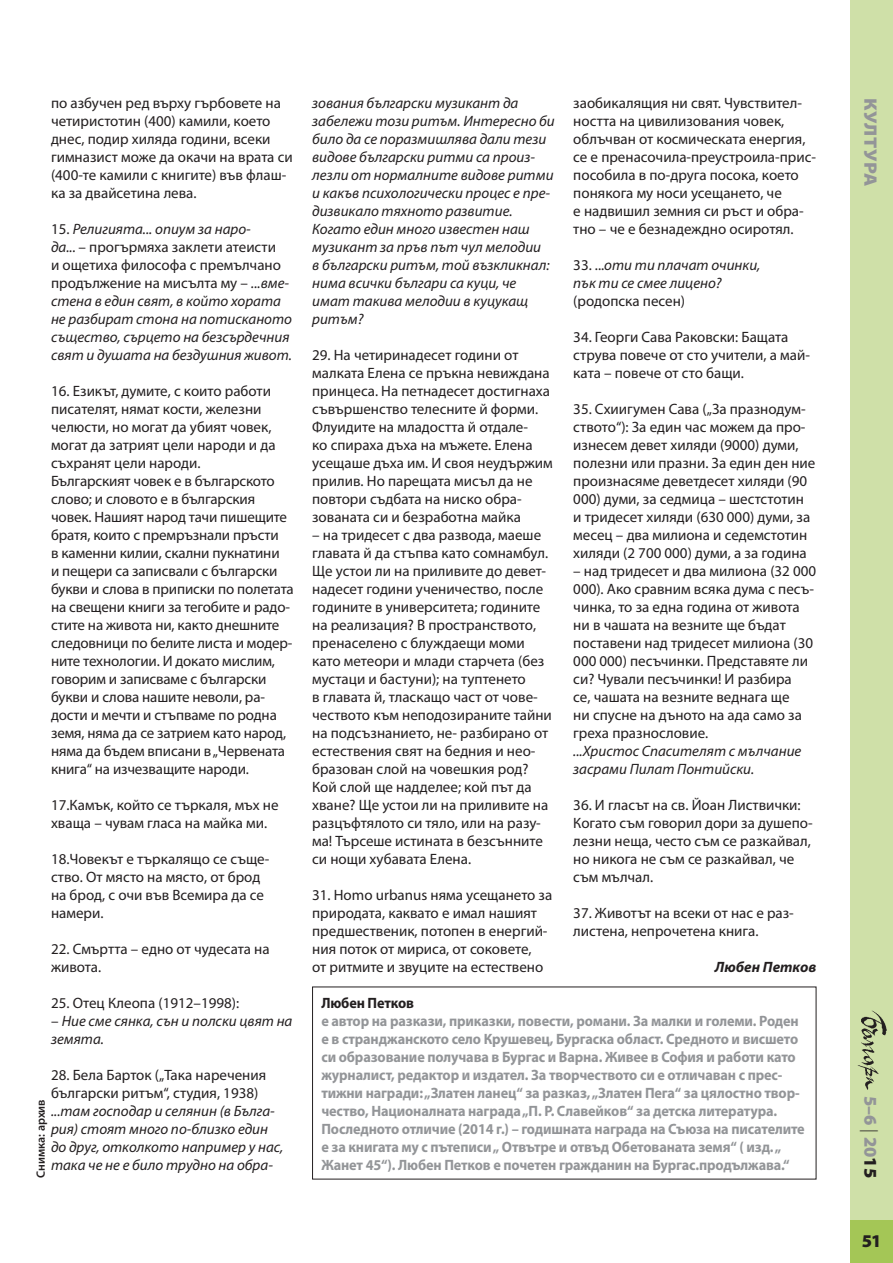
<style>
.page{position:relative;width:893px;height:1263px;background:#fff}
.page>*{position:absolute;margin:0;border:0;box-sizing:border-box;transform-origin:0 0}
.t1{font:900 18px "Myriad Pro";color:#939598}
.t2{font:900 18px "Myriad Pro";color:#939598;scale:1.1 1}
.t3{font:900 18px "Myriad Pro";color:#231f20}
.t4{font:15px/18px "Myriad Pro";color:#231f20}
.t5{font:italic 15px/18px "Myriad Pro";color:#231f20}
.t6{font:700 15px/18px "Myriad Pro";letter-spacing:-.01em;color:#939598;scale:.95 1}
.t7{font:italic 700 15px "Myriad Pro";color:#231f20}
.t8{font:700 15px "Myriad Pro";letter-spacing:-.01em;color:#231f20;scale:.95 1}
.t9{font:600 12px "Myriad Pro";color:#231f20}
.s1{font-style:normal}
.s2{font-weight:300;color:#231f20}
.s3{color:#231f20}
</style>
<div class="page">
<div style="left:850px;top:0;width:43px;height:1263px;background:#cfe0a8"></div>
<div style="left:850px;top:1220px;width:43px;height:43px;background:#a4c656"></div>
<img style="left:857px;top:1010px;width:29px;height:80px">
<p class="t4" style="left:51px;top:94px;width:243px">по азбучен ред върху гърбовете на четиристотин (400) камили, което днес, подир хиляда години, всеки гимназист може да окачи на врата си (400-те камили с книгите) във флаш&shy;ка за двайсетина лева.</p>
<p class="t5" style="left:51px;top:220px;width:243px"><span class="s1">15.</span> Религията... опиум за наро-<br>да... <span class="s1">– прогърмяха заклети атеисти<br>и ощетиха философа с премълчано продължение на мисълта му –</span> ...вме&shy;стена в един свят, в който хората не разбират стона на потисканото същество, сърцето на безсърдечния свят и душата на бездушния живот.</p>
<p class="t4" style="left:51px;top:382px;width:244px">16. Езикът, думите, с които работи писателят, нямат кости, железни челюсти, но могат да убият човек, могат да затрият цели народи и да съхранят цели народи.<br>Българският човек е в българското слово; и словото е в българския човек. Нашият народ тачи пишещите братя, които с премръзнали пръсти<br>в каменни килии, скални пукнатини<br>и пещери са записвали с български букви и слова в приписки по полетата на свещени книги за тегобите и радо&shy;стите на живота ни, както днешните следовници по белите листа и модер&shy;ните технологии. И докато мислим, говорим и записваме с български букви и слова нашите неволи, ра&shy;дости и мечти и стъпваме по родна земя, няма да се затрием като народ, няма да бъдем вписани в „Червената книга“ на изчезващите народи.</p>
<p class="t4" style="left:51px;top:796px;width:229px">17.Камък, който се търкаля, мъх не хваща – чувам гласа на майка ми.</p>
<p class="t4" style="left:51px;top:850px;width:220px">18.Човекът е търкалящо се съще&shy;ство. От място на място, от брод на брод, с очи във Всемира да се намери.</p>
<p class="t4" style="left:51px;top:940px;width:220px">22. Смъртта – едно от чудесата на живота.</p>
<p class="t4" style="left:51px;top:994px;width:190px">25. Отец Клеопа (1912–1998):</p>
<p class="t5" style="left:51px;top:1012px;width:243px"><span class="s1">–</span> Ние сме сянка, сън и полски цвят на земята.</p>
<p class="t4" style="left:51px;top:1066px;width:217px">28. Бела Барток („Така наречения български ритъм“, студия, 1938)</p>
<p class="t5" style="left:51px;top:1102px;width:234px">...там господар и селянин (в Бълга&shy;рия) стоят много по-близко един до друг, отколкото например у нас, така че не е било трудно на обра-</p>
<p class="t9" style="left:33px;top:1178px;width:80px;rotate:-90deg">Снимка: архив</p>
<p class="t5" style="left:312px;top:94px;width:244px">зования български музикант да забележи този ритъм. Интересно би било да се поразмишлява дали тези видове български ритми са произ&shy;лезли от нормалните видове ритми и какъв психологически процес е пре&shy;дизвикало тяхното развитие.<br>Когато един много известен наш музикант за пръв път чул мелодии<br>в български ритъм, той възкликнал: нима всички българи са куци, че имат такива мелодии в куцукащ ритъм?</p>
<p class="t4" style="left:312px;top:346px;width:242px">29. На четиринадесет години от малката Елена се пръкна невиждана принцеса. На петнадесет достигнаха съвършенство телесните й форми.<br>Флуидите на младостта й отдале-<br>ко спираха дъха на мъжете. Елена усещаше дъха им. И своя неудържим прилив. Но парещата мисъл да не повтори съдбата на ниско обра&shy;зованата си и безработна майка</p>
<p class="t4" style="left:312px;top:526px;width:241px">– на тридесет с два развода, маеше главата й да стъпва като сомнамбул.<br>Ще устои ли на приливите до девет&shy;надесет години ученичество, после годините в университета; годините на реализация? В пространството, пренаселено с блуждаещи моми като метеори и млади старчета (без мустаци и бастуни); на туптенето<br>в главата й, тласкащо част от чове&shy;чеството към неподозираните тайни на подсъзнанието, не- разбирано от естествения свят на бедния и нео&shy;бразован слой на човешкия род?<br>Кой слой ще надделее; кой път да хване? Ще устои ли на приливите на разцъфтялото си тяло, или на разу&shy;ма! Търсеше истината в безсънните си нощи хубавата Елена.</p>
<p class="t4" style="left:312px;top:886px;width:242px">31. Homo urbanus няма усещането за природата, каквато е имал нашият предшественик, потопен в енергий&shy;ния поток от мириса, от соковете,<br>от ритмите и звуците на естествено</p>
<p class="t4" style="left:573px;top:94px;width:244px">заобикалящия ни свят. Чувствител&shy;ността на цивилизования човек, облъчван от космическата енергия, се е пренасочила-преустроила-прис&shy;пособила в по-друга посока, което понякога му носи усещането, че<br>е надвишил земния си ръст и обра&shy;тно – че е безнадеждно осиротял.</p>
<p class="t5" style="left:573px;top:256px;width:189px"><span class="s1">33. ...</span>оти ти плачат очинки, пък ти се смее лицено?</p>
<p class="t4" style="left:573px;top:292px;width:113px">(родопска песен)</p>
<p class="t4" style="left:573px;top:328px;width:238px">34. Георги Сава Раковски: Бащата струва повече от сто учители, а май&shy;ката – повече от сто бащи.</p>
<p class="t4" style="left:573px;top:400px;width:244px">35. Схиигумен Сава („За празнодум&shy;ството“): За един час можем да про&shy;изнесем девет хиляди (9000) думи, полезни или празни. За един ден ние произнасяме деветдесет хиляди (90<br>000) думи, за седмица – шестстотин и тридесет хиляди (630 000) думи, за месец – два милиона и седемстотин хиляди (2 700 000) думи, а за година</p>
<p class="t4" style="left:573px;top:562px;width:244px">– над тридесет и два милиона (32 000<br>000). Ако сравним всяка дума с песъ&shy;чинка, то за една година от живота ни в чашата на везните ще бъдат поставени над тридесет милиона (30<br>000 000) песъчинки. Представяте ли си? Чували песъчинки! И разбира<br>се, чашата на везните веднага ще<br>ни спусне на дъното на ада само за греха празнословие.</p>
<p class="t5" style="left:573px;top:742px;width:230px">...Христос Спасителят с мълчание засрами Пилат Понтийски.</p>
<p class="t4" style="left:573px;top:796px;width:241px">36. И гласът на св. Йоан Листвички:<br>Когато съм говорил дори за душепо&shy;лезни неща, често съм се разкайвал, но никога не съм се разкайвал, че съм мълчал.</p>
<p class="t4" style="left:573px;top:904px;width:222px">37. Животът на всеки от нас е раз&shy;листена, непрочетена книга.</p>
<p class="t7" style="left:715px;top:957px;width:103px">Любен Петков</p>
<p class="t8" style="left:321px;top:993px;width:99px">Любен Петков</p>
<p class="t6" style="left:321px;top:1011px;width:510px">е автор на разкази, приказки, повести, романи. За малки и големи. Роден е в странджанското село Крушевец, Бургаска област. Средното и висшето си образование получава в Бургас и Варна. Живее в София и работи като журналист, редактор и издател. За творчеството си е отличаван с прес&shy;тижни награди: „Златен ланец“ за разказ, „Златен Пега“ за цялостно твор&shy;чество, Националната награда „П. Р. Славейков“ за детска литература.<br>Последното отличие (2014 г.) – годишната награда на Съюза на писателите е за книгата му с пътеписи „ Отвътре и отвъд Обетованата земя“ ( изд. „ Жанет 45“). Любен Петков е почетен гражданин на Бургас.продължава.“</p>
<p class="t2" style="left:883px;top:98px;width:82px;rotate:90deg">КУЛТУРА</p>
<p class="t1" style="left:883px;top:1096px;width:83px;rotate:90deg">5–6 <span class="s2">|</span> 20<span class="s3">15</span></p>
<p class="t3" style="left:862px;top:1229px;width:21px">51</p>
</div>
